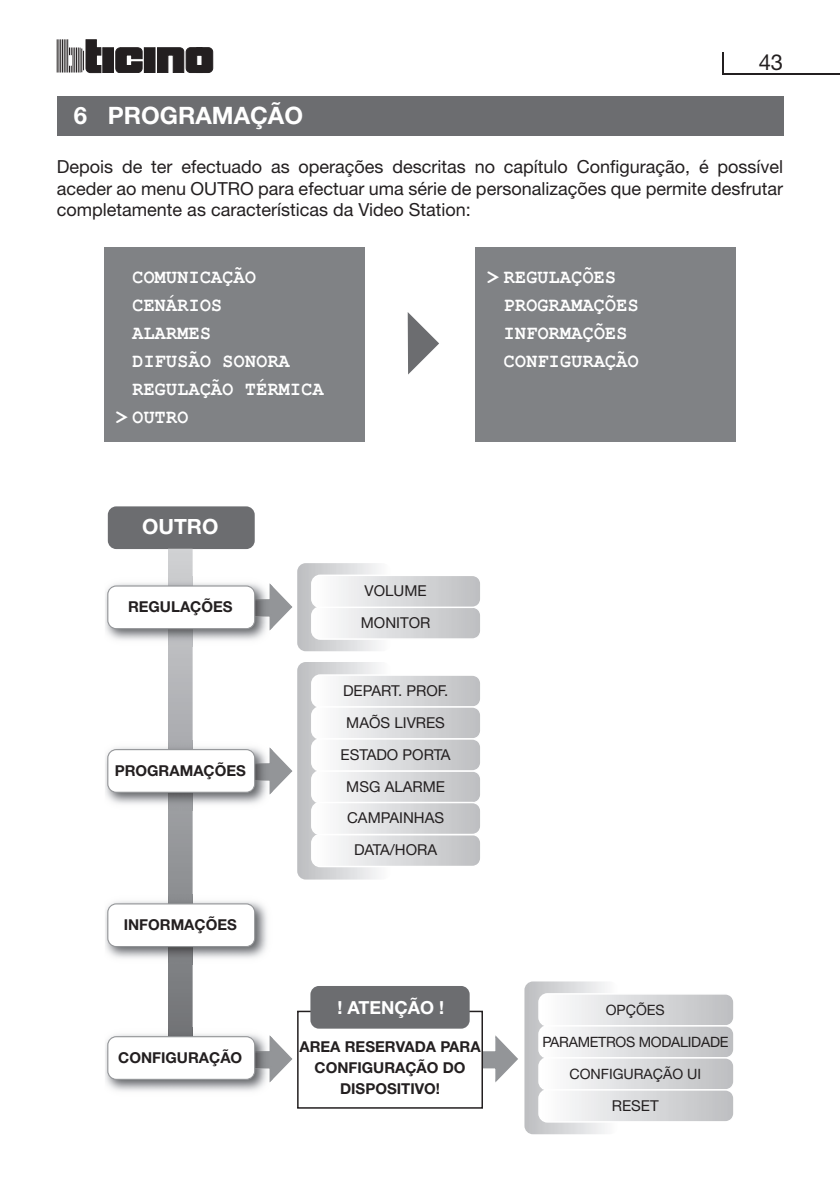
<style>
.page{position:relative;width:840px;height:1191px;background:#fff}
.page>*{position:absolute;margin:0;border:0;box-sizing:border-box;transform-origin:0 0}
.t1{font:700 24px "Helvetica Neue";color:#fff}
.t2{font:22px "Helvetica Neue";color:#231f20}
.t3{font:700 21px "Helvetica Neue";color:#fff}
.t4{font:700 20px "Courier New";letter-spacing:.025em;color:#fff;scale:.9 1}
.t5{font:700 20px/28px "Courier New";letter-spacing:.025em;color:#fff}
.t6{font:18px/21.6px "Helvetica Neue";color:#231f20;text-align:justify}
.t7{font:700 18px "Helvetica Neue";color:#fff}
.t8{font:700 15px/21px "Helvetica Neue";color:#231f20;text-align:center}
.t9{font:15px/31.8px "Helvetica Neue";color:#231f20}
.t10{font:14.2px "Helvetica Neue";letter-spacing:-.02em;color:#231f20}
.t11{font:14.2px "Helvetica Neue";color:#231f20}
</style>
<div class="page">
<hr style="left:723px;top:74px;width:116px;height:1px;background:#231f20">
<svg style="left:722px;top:52px;width:1px;height:22px"></svg>
<div style="left:103px;top:48px;width:10px;height:25px;background:#231f20"></div>
<div style="left:144px;top:48px;width:11px;height:25px;background:#231f20"></div>
<svg style="left:116px;top:47px;width:26px;height:26px"></svg>
<svg style="left:157px;top:48px;width:56px;height:25px"></svg>
<hr style="left:57px;top:39px;width:1px;height:34px;background:#231f20">
<hr style="left:58px;top:39px;width:1px;height:34px;background:#231f20">
<hr style="left:60px;top:39px;width:1px;height:34px;background:#231f20">
<hr style="left:62px;top:39px;width:1px;height:34px;background:#231f20">
<hr style="left:64px;top:39px;width:1px;height:34px;background:#231f20">
<hr style="left:66px;top:39px;width:1px;height:34px;background:#231f20">
<hr style="left:67px;top:39px;width:1px;height:34px;background:#231f20">
<svg style="left:69px;top:40px;width:32px;height:33px"></svg>
<div style="left:57px;top:96px;width:725px;height:40px;background:#6c6d70"></div>
<div style="left:104px;top:248px;width:260px;height:194px;background:#808285"></div>
<svg style="left:407px;top:312px;width:32px;height:62px"></svg>
<div style="left:475px;top:248px;width:260px;height:194px;background:#808285"></div>
<div style="left:108px;top:506px;width:146px;height:43px;background:#6c6d70;border-radius:9px"></div>
<div style="left:524px;top:981px;width:93px;height:153px;background:linear-gradient(to right,#bcbdbf,#fbfcfd);border-radius:9px"></div>
<svg style="left:538px;top:993px;width:196px;height:129px"></svg>
<svg style="left:107px;top:549px;width:411px;height:559px"></svg>
<div style="left:310px;top:986px;width:159px;height:42px;background:#6c6d70;border-radius:9px"></div>
<p class="t2" style="left:758px;top:54px;width:26px">43</p>
<h1 class="t1" style="left:74px;top:107px;width:231px">6 PROGRAMAÇÃO</h1>
<p class="t6" style="left:57px;top:157px;width:727px">Depois de ter efectuado as operações descritas no capítulo Configuração, é possível aceder ao menu OUTRO para efectuar uma série de personalizações que permite desfrutar completamente as características da Video Station:</p>
<p class="t4" style="left:132px;top:266px;width:138px">COMUNICAÇÃO</p>
<p class="t4" style="left:132px;top:294px;width:101px">CENÁRIOS</p>
<p class="t4" style="left:132px;top:322px;width:88px">ALARMES</p>
<p class="t4" style="left:132px;top:350px;width:176px">DIFUSÃO SONORA</p>
<p class="t4" style="left:132px;top:378px;width:214px">REGULAÇÃO TÉRMICA</p>
<p class="t5" style="left:115px;top:403px;width:74px">&gt; OUTRO</p>
<p class="t5" style="left:503px;top:263px;width:136px;text-indent:-17px">&gt; REGULAÇÕES<br>PROGRAMAÇÕES<br>INFORMAÇÕES<br>CONFIGURAÇÃO</p>
<p class="t3" style="left:142px;top:519px;width:78px">OUTRO</p>
<p class="t8" style="left:128px;top:597px;width:106px">REGULAÇÕES</p>
<p class="t8" style="left:115px;top:761px;width:133px">PROGRAMAÇÕES</p>
<p class="t8" style="left:124px;top:915px;width:115px">INFORMAÇÕES</p>
<p class="t9" style="left:364px;top:576px;width:63px">VOLUME</p>
<p class="t9" style="left:360px;top:608px;width:71px">MONITOR</p>
<p class="t9" style="left:343px;top:676px;width:107px">DEPART. PROF.<br>MAÕS LIVRES</p>
<p class="t9" style="left:340px;top:740px;width:112px">ESTADO PORTA</p>
<p class="t9" style="left:346px;top:772px;width:100px">MSG ALARME</p>
<p class="t9" style="left:347px;top:803px;width:98px">CAMPAINHAS</p>
<p class="t9" style="left:354px;top:835px;width:85px">DATA/HORA</p>
<p class="t8" style="left:118px;top:1048px;width:125px">CONFIGURAÇÃO</p>
<p class="t7" style="left:337px;top:1001px;width:108px">! ATENÇÃO !</p>
<p class="t8" style="left:299px;top:1037px;width:183px">AREA RESERVADA PARA<br>CONFIGURAÇÃO DO<br>DISPOSITIVO!</p>
<p class="t10" style="left:605px;top:1005px;width:61px">OPÇÕES</p>
<p class="t10" style="left:542px;top:1036px;width:187px">PARAMETROS MODALIDADE</p>
<p class="t11" style="left:569px;top:1068px;width:133px">CONFIGURAÇÃO UI</p>
<p class="t9" style="left:611px;top:1091px;width:48px">RESET</p>
</div>
